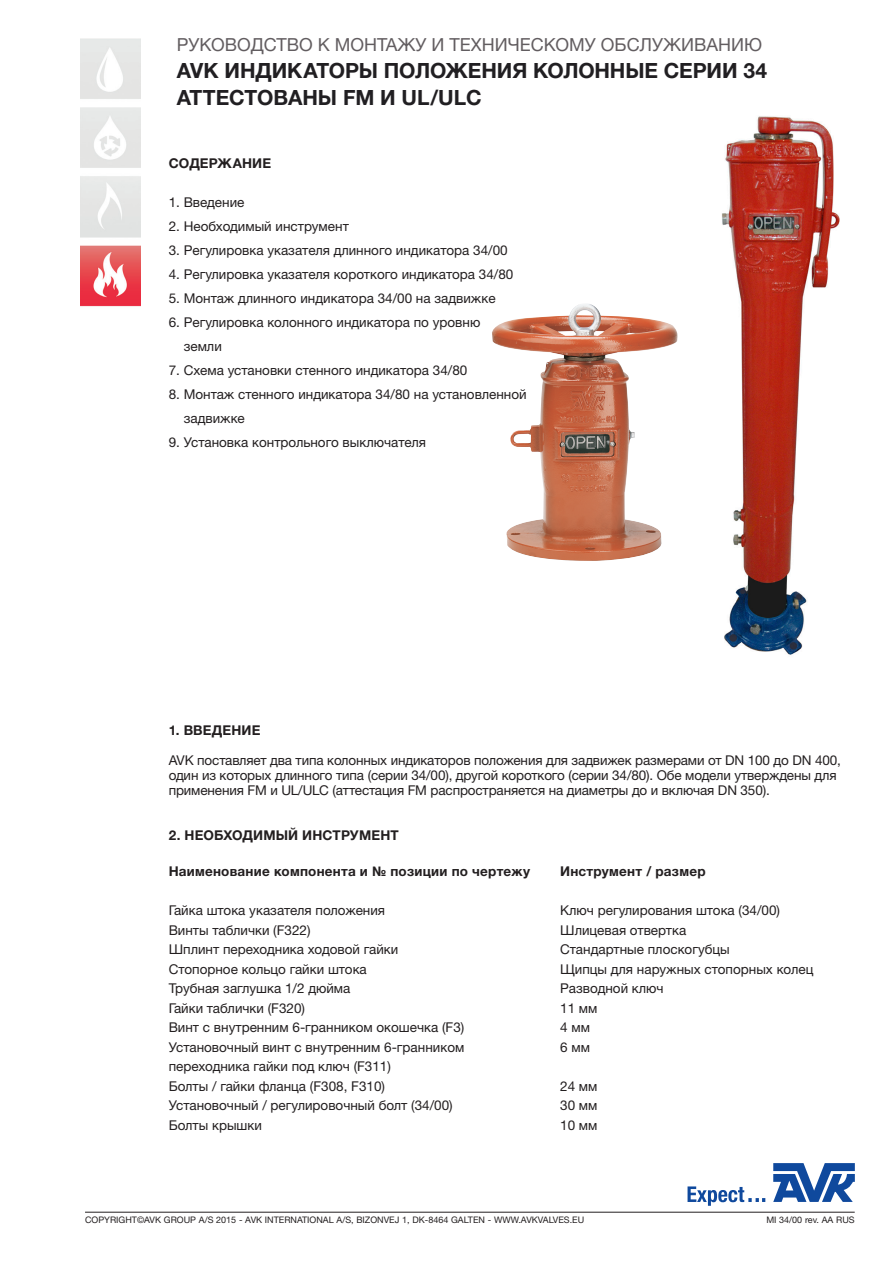
<style>
.page{position:relative;width:893px;height:1263px;background:#fff}
.page>*{position:absolute;margin:0;border:0;box-sizing:border-box;transform-origin:0 0}
.Headline_middle_text{font:700 21px "Helvetica Neue LTW1 G";letter-spacing:-.005em;color:#211f22}
.Headline_top_grey_te{font:18px "Helvetica Neue LTW1 G";color:#625d60}
.Body{font:13.5px/24px "Helvetica Neue LTW1 G";color:#231f20}
.Table_headline{font:700 13.5px "Helvetica Neue LTW1 G";letter-spacing:.015em;color:#231f20}
.Body_headline{font:700 13.5px "Helvetica Neue LTW1 G";letter-spacing:.005em;color:#231f20}
.Normal{font:9px "Helvetica Neue LT Pro";color:#231f20}
</style>
<div class="page">
<img style="left:492px;top:304px;width:186px;height:257px">
<img style="left:81px;top:38px;width:60px;height:269px">
<hr style="left:85px;top:1212px;width:770px;height:1px;background:#231f20">
<svg style="left:773px;top:1163px;width:82px;height:39px"></svg>
<svg style="left:687px;top:1186px;width:78px;height:20px"></svg>
<img style="left:722px;top:116px;width:118px;height:539px">
<p class="Headline_top_grey_te" style="left:177px;top:34px;width:587px">РУКОВОДСТВО К МОНТАЖУ И ТЕХНИЧЕСКОМУ ОБСЛУЖИВАНИЮ</p>
<p class="Headline_middle_text" style="left:177px;top:58px;width:592px">AVK ИНДИКАТОРЫ ПОЛОЖЕНИЯ КОЛОННЫЕ СЕРИИ 34</p>
<p class="Headline_middle_text" style="left:177px;top:85px;width:306px">АТТЕСТOВАНЫ FM И UL/ULC</p>
<p class="Body_headline" style="left:169px;top:155px;width:104px">СОДЕРЖАНИЕ</p>
<p class="Body" style="left:169px;top:190px;width:77px">1. Введение</p>
<p class="Body" style="left:169px;top:214px;width:182px">2. Необходимый инструмент</p>
<p class="Body" style="left:169px;top:238px;width:340px">3. Регулировка указателя длинного индикатора 34/00</p>
<p class="Body" style="left:169px;top:262px;width:346px">4. Регулировка указателя короткого индикатора 34/80</p>
<p class="Body" style="left:169px;top:286px;width:328px">5. Монтаж длинного индикатора 34/00 на задвижке</p>
<p class="Body" style="left:184px;top:310px;width:298px;text-indent:-15px">6. Регулировка колонного индикатора по уровню земли</p>
<p class="Body" style="left:169px;top:358px;width:300px">7. Схема установки стенного индикатора 34/80</p>
<p class="Body" style="left:184px;top:382px;width:344px;text-indent:-15px">8. Монтаж стенного индикатора 34/80 на установленной задвижке</p>
<p class="Body" style="left:169px;top:430px;width:259px">9. Установка контрольного выключателя</p>
<p class="Body_headline" style="left:169px;top:722px;width:93px">1. ВВЕДЕНИЕ</p>
<p class="Body" style="left:169px;top:753px;width:674px;line-height:15px">AVK поставляет два типа колонных индикаторов положения для задвижек размерами от DN 100 до DN 400, один из которых длинного типа (серии 34/00), другой короткого (серии 34/80). Обе модели утверждены для применения FM и UL/ULC (аттестация FM распространяется на диаметры до и включая DN 350).</p>
<p class="Body_headline" style="left:169px;top:827px;width:232px">2. НЕОБХОДИМЫЙ ИНСТРУМЕНТ</p>
<p class="Table_headline" style="left:169px;top:863px;width:363px">Наименование компонента и № позиции по чертежу</p>
<p class="Table_headline" style="left:560px;top:863px;width:147px">Инструмент / размер</p>
<p class="Body" style="left:169px;top:898px;width:218px">Гайка штока указателя положения</p>
<p class="Body" style="left:560px;top:898px;width:221px">Ключ регулирования штока (34/00)</p>
<p class="Body" style="left:169px;top:918px;width:143px">Винты таблички (F322)</p>
<p class="Body" style="left:560px;top:918px;width:128px">Шлицевая отвертка</p>
<p class="Body" style="left:169px;top:937px;width:231px">Шплинт переходника ходовой гайки</p>
<p class="Body" style="left:560px;top:937px;width:171px">Стандартные плоскогубцы</p>
<p class="Body" style="left:169px;top:957px;width:200px">Стопорное кольцо гайки штока</p>
<p class="Body" style="left:560px;top:957px;width:255px">Щипцы для наружных стопорных колец</p>
<p class="Body" style="left:169px;top:976px;width:183px">Трубная заглушка 1/2 дюйма</p>
<p class="Body" style="left:560px;top:976px;width:105px">Разводной ключ</p>
<p class="Body" style="left:169px;top:996px;width:138px">Гайки таблички (F320)</p>
<p class="Body" style="left:560px;top:996px;width:39px">11 мм</p>
<p class="Body" style="left:169px;top:1015px;width:297px">Винт с внутренним 6-гранником окошечка (F3)</p>
<p class="Body" style="left:560px;top:1015px;width:31px">4 мм</p>
<p class="Body" style="left:169px;top:1035px;width:297px">Установочный винт с внутренним 6-гранником</p>
<p class="Body" style="left:560px;top:1035px;width:31px">6 мм</p>
<p class="Body" style="left:169px;top:1054px;width:224px">переходника гайки под ключ (F311)</p>
<p class="Body" style="left:169px;top:1074px;width:218px">Болты / гайки фланца (F308, F310)</p>
<p class="Body" style="left:560px;top:1074px;width:39px">24 мм</p>
<p class="Body" style="left:169px;top:1093px;width:286px">Установочный / регулировочный болт (34/00)</p>
<p class="Body" style="left:560px;top:1093px;width:39px">30 мм</p>
<p class="Body" style="left:169px;top:1113px;width:95px">Болты крышки</p>
<p class="Body" style="left:560px;top:1113px;width:39px">10 мм</p>
<p class="Normal" style="left:85px;top:1214px;width:501px">COPYRIGHT©AVK GROUP A/S 2015 - AVK INTERNATIONAL A/S, BIZONVEJ 1, DK-8464 GALTEN - WWW.AVKVALVES.EU</p>
<p class="Normal" style="left:766px;top:1214px;width:90px">MI 34/00 rev. AA RUS</p>
</div>
